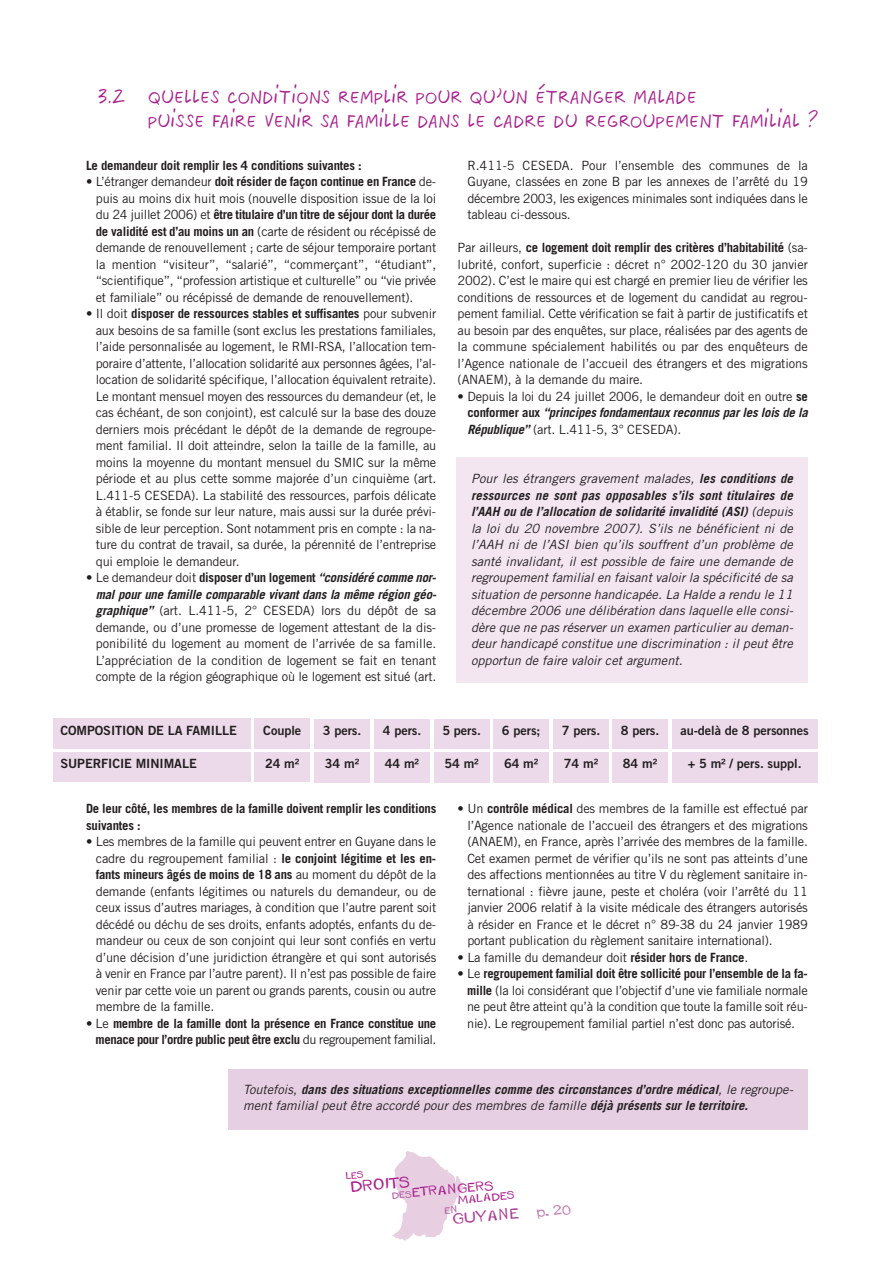
<style>
.page{position:relative;width:893px;height:1263px;background:#fff}
.page>*{position:absolute;margin:0;border:0;box-sizing:border-box;transform-origin:0 0}
.t1{font:22.5px/24px "Twingo France";color:#a8218e}
.t2{font:700 14.85px "Edihunix";color:#a8218e}
.t3{font:700 14.25px "Edihunix";color:#ad3d96}
.t4{font:700 13.5px "Edihunix";color:#c27cb4}
.t5{font:12.75px/16.5px "Trade Gothic";letter-spacing:-.015em;color:#231f20;text-align:justify}
.t6{font:italic 12.75px/16.5px "Trade Gothic";letter-spacing:.005em;color:#231f20;text-align:justify}
.t7{font:700 12.75px/16.5px "Trade Gothic";letter-spacing:-.015em;color:#231f20}
.t8{font:italic 700 12.75px/16.5px "Trade Gothic";letter-spacing:.005em;color:#231f20}
.t9{font:12.75px "Trade Gothic Bold Two";letter-spacing:-.005em;color:#231f20}
.t10{font:700 12.45px "Edihunix";color:#a8218e}
.t11{font:700 10.5px "Edihunix";color:#a8218e}
.s1{font-weight:700}
.s2{font-weight:700;font-style:italic}
.s3{font-weight:400}
.s4{font-size:9px;color:#b454a1}
</style>
<div class="page">
<div style="left:456px;top:457px;width:352px;height:226px;background:#f3e6f1"></div>
<div style="left:53px;top:718px;width:198px;height:64px;background:#ecdaea"></div>
<div style="left:255px;top:718px;width:55px;height:64px;background:#ecdaea"></div>
<div style="left:314px;top:719px;width:56px;height:63px;background:#ecdaea"></div>
<div style="left:374px;top:719px;width:56px;height:63px;background:#ecdaea"></div>
<div style="left:434px;top:719px;width:55px;height:63px;background:#ecdaea"></div>
<div style="left:494px;top:719px;width:55px;height:63px;background:#ecdaea"></div>
<div style="left:553px;top:719px;width:56px;height:63px;background:#ecdaea"></div>
<div style="left:612px;top:719px;width:56px;height:63px;background:#ecdaea"></div>
<div style="left:672px;top:719px;width:145px;height:63px;background:#ecdaea"></div>
<hr style="left:41px;top:749px;width:787px;height:3px;background:#fff">
<div style="left:228px;top:1069px;width:580px;height:60px;background:#e6cee3"></div>
<svg style="left:392px;top:1151px;width:71px;height:89px"></svg>
<h1 class="t1" style="left:148px;top:83px;width:672px;text-indent:-50px">3.2 Quelles conditions remplir pour qu’un étranger malade<br>puisse faire venir sa famille dans le cadre du regroupement familial ?</h1>
<p class="t7" style="left:86px;top:158px;width:277px">Le demandeur doit remplir les 4 conditions suivantes :</p>
<p class="t5" style="left:96px;top:174px;width:342px;text-indent:-10px">• L’étranger demandeur <span class="s1">doit résider de façon continue en France</span> de&shy;puis au moins dix huit mois (nouvelle disposition issue de la loi du 24 juillet 2006) et <span class="s1">être titulaire d’un titre de séjour dont la durée de validité est d’au moins un an</span> (carte de résident ou récépissé de demande de renouvellement ; carte de séjour temporaire portant la mention “visiteur”, “salarié”, “commerçant”, “étudiant”, “scientifique”, “profession artistique et culturelle” ou “vie privée et familiale” ou récépissé de demande de renouvellement).</p>
<p class="t5" style="left:96px;top:306px;width:342px;text-indent:-10px">• Il doit <span class="s1">disposer de ressources stables et suffisantes</span> pour subvenir aux besoins de sa famille (sont exclus les prestations familiales, l’aide personnalisée au logement, le RMI-RSA, l’allocation tem&shy;poraire d’attente, l’allocation solidarité aux personnes âgées, l’al&shy;location de solidarité spécifique, l’allocation équivalent retraite).<br>Le montant mensuel moyen des ressources du demandeur (et, le cas échéant, de son conjoint), est calculé sur la base des douze derniers mois précédant le dépôt de la demande de regroupe&shy;ment familial. Il doit atteindre, selon la taille de la famille, au moins la moyenne du montant mensuel du SMIC sur la même période et au plus cette somme majorée d’un cinquième (art.<br>L.411-5 CESEDA). La stabilité des ressources, parfois délicate à établir, se fonde sur leur nature, mais aussi sur la durée prévi&shy;sible de leur perception. Sont notamment pris en compte : la na&shy;ture du contrat de travail, sa durée, la pérennité de l’entreprise qui emploie le demandeur.</p>
<p class="t5" style="left:96px;top:570px;width:342px;text-indent:-10px">• Le demandeur doit <span class="s1">disposer d’un logement</span> <span class="s2">“considéré comme nor&shy;mal pour une famille comparable vivant dans la même région géo&shy;graphique”</span> (art. L.411-5, 2° CESEDA) lors du dépôt de sa demande, ou d’une promesse de logement attestant de la dis&shy;ponibilité du logement au moment de l’arrivée de sa famille.<br>L’appréciation de la condition de logement se fait en tenant compte de la région géographique où le logement est situé (art.</p>
<p class="t5" style="left:467px;top:158px;width:342px">R.411-5 CESEDA. Pour l’ensemble des communes de la Guyane, classées en zone B par les annexes de l’arrêté du 19 décembre 2003, les exigences minimales sont indiquées dans le tableau ci-dessous.</p>
<p class="t5" style="left:458px;top:240px;width:352px">Par ailleurs, <span class="s1">ce logement doit remplir des critères d’habitabilité</span> (sa&shy;lubrité, confort, superficie : décret n° 2002-120 du 30 janvier 2002). C’est le maire qui est chargé en premier lieu de vérifier les conditions de ressources et de logement du candidat au regrou&shy;pement familial. Cette vérification se fait à partir de justificatifs et au besoin par des enquêtes, sur place, réalisées par des agents de la commune spécialement habilités ou par des enquêteurs de l’Agence nationale de l’accueil des étrangers et des migrations (ANAEM), à la demande du maire.</p>
<p class="t5" style="left:467px;top:389px;width:342px;text-indent:-10px">• Depuis la loi du 24 juillet 2006, le demandeur doit en outre <span class="s1">se conformer aux</span> <span class="s2">“principes fondamentaux reconnus par les lois de la République”</span> (art. L.411-5, 3° CESEDA).</p>
<p class="t6" style="left:471px;top:471px;width:324px">Pour les étrangers gravement malades, <span class="s1">les conditions de ressources ne sont pas opposables s’ils sont titulaires de l’AAH ou de l’allocation de solidarité invalidité (ASI)</span> (depuis la loi du 20 novembre 2007). S’ils ne bénéficient ni de l’AAH ni de l’ASI bien qu’ils souffrent d’un problème de santé invalidant, il est possible de faire une demande de regroupement familial en faisant valoir la spécificité de sa situation de personne handicapée. La Halde a rendu le 11 décembre 2006 une délibération dans laquelle elle consi&shy;dère que ne pas réserver un examen particulier au deman&shy;deur handicapé constitue une discrimination : il peut être opportun de faire valoir cet argument.</p>
<p class="t9" style="left:60px;top:726px;width:178px">COMPOSITION DE LA FAMILLE</p>
<p class="t9" style="left:60px;top:759px;width:138px">SUPERFICIE MINIMALE</p>
<p class="t9" style="left:263px;top:726px;width:39px">Couple</p>
<p class="t9" style="left:265px;top:759px;width:36px">24 m²</p>
<p class="t9" style="left:323px;top:726px;width:40px">3 pers.</p>
<p class="t9" style="left:325px;top:759px;width:36px">34 m²</p>
<p class="t9" style="left:383px;top:726px;width:40px">4 pers.</p>
<p class="t9" style="left:385px;top:759px;width:36px">44 m²</p>
<p class="t9" style="left:442px;top:726px;width:40px">5 pers.</p>
<p class="t9" style="left:444px;top:759px;width:36px">54 m²</p>
<p class="t9" style="left:502px;top:726px;width:40px">6 pers;</p>
<p class="t9" style="left:504px;top:759px;width:36px">64 m²</p>
<p class="t9" style="left:562px;top:726px;width:40px">7 pers.</p>
<p class="t9" style="left:564px;top:759px;width:36px">74 m²</p>
<p class="t9" style="left:621px;top:726px;width:40px">8 pers.</p>
<p class="t9" style="left:623px;top:759px;width:36px">84 m²</p>
<p class="t9" style="left:680px;top:726px;width:130px">au-delà de 8 personnes</p>
<p class="t9" style="left:688px;top:759px;width:115px">+ 5 m² / pers. suppl.</p>
<p class="t7" style="left:86px;top:801px;width:352px">De leur côté, les membres de la famille doivent remplir les conditions suivantes :</p>
<p class="t5" style="left:96px;top:834px;width:342px;text-indent:-10px">• Les membres de la famille qui peuvent entrer en Guyane dans le cadre du regroupement familial : <span class="s1">le conjoint légitime et les en&shy;fants mineurs âgés de moins de 18 ans</span> au moment du dépôt de la demande (enfants légitimes ou naturels du demandeur, ou de ceux issus d’autres mariages, à condition que l’autre parent soit décédé ou déchu de ses droits, enfants adoptés, enfants du de&shy;mandeur ou ceux de son conjoint qui leur sont confiés en vertu d’une décision d’une juridiction étrangère et qui sont autorisés à venir en France par l’autre parent). Il n’est pas possible de faire venir par cette voie un parent ou grands parents, cousin ou autre membre de la famille.</p>
<p class="t7" style="left:86px;top:1016px;width:352px;text-align:right"><span class="s3">• Le</span> membre de la famille dont la présence en France constitue une menace pour l’ordre public peut être exclu <span class="s3">du regroupement familial.</span></p>
<p class="t5" style="left:467px;top:801px;width:342px;text-indent:-10px">• Un <span class="s1">contrôle médical</span> des membres de la famille est effectué par l’Agence nationale de l’accueil des étrangers et des migrations (ANAEM), en France, après l’arrivée des membres de la famille.<br>Cet examen permet de vérifier qu’ils ne sont pas atteints d’une des affections mentionnées au titre V du règlement sanitaire in&shy;ternational : fièvre jaune, peste et choléra (voir l’arrêté du 11 janvier 2006 relatif à la visite médicale des étrangers autorisés à résider en France et le décret n° 89-38 du 24 janvier 1989 portant publication du règlement sanitaire international).</p>
<p class="t5" style="left:458px;top:950px;width:292px">• La famille du demandeur doit <span class="s1">résider hors de France</span>.</p>
<p class="t5" style="left:467px;top:966px;width:342px;text-indent:-10px">• Le <span class="s1">regroupement familial doit être sollicité pour l’ensemble de la fa&shy;mille</span> (la loi considérant que l’objectif d’une vie familiale normale ne peut être atteint qu’à la condition que toute la famille soit réu&shy;nie). Le regroupement familial partiel n’est donc pas autorisé.</p>
<p class="t8" style="left:243px;top:1082px;width:552px"><span class="s3">Toutefois,</span> dans des situations exceptionnelles comme des circonstances d’ordre médical<span class="s3">, le regroupe&shy;ment familial peut être accordé pour des membres de famille</span> déjà présents sur le territoire.</p>
<p class="t2" style="left:349px;top:1178px;width:61px;rotate:-5deg">DROITS</p>
<p class="t10" style="left:391px;top:1187px;width:103px;rotate:-5deg"><span class="s4">DES</span>ETRANGERS</p>
<p class="t11" style="left:457px;top:1194px;width:58px;rotate:-5deg">MALADES</p>
<p class="t3" style="left:452px;top:1211px;width:68px;rotate:-5deg">GUYANE</p>
<p class="t4" style="left:536px;top:1204px;width:37px;rotate:-5deg">p. 20</p>
</div>
